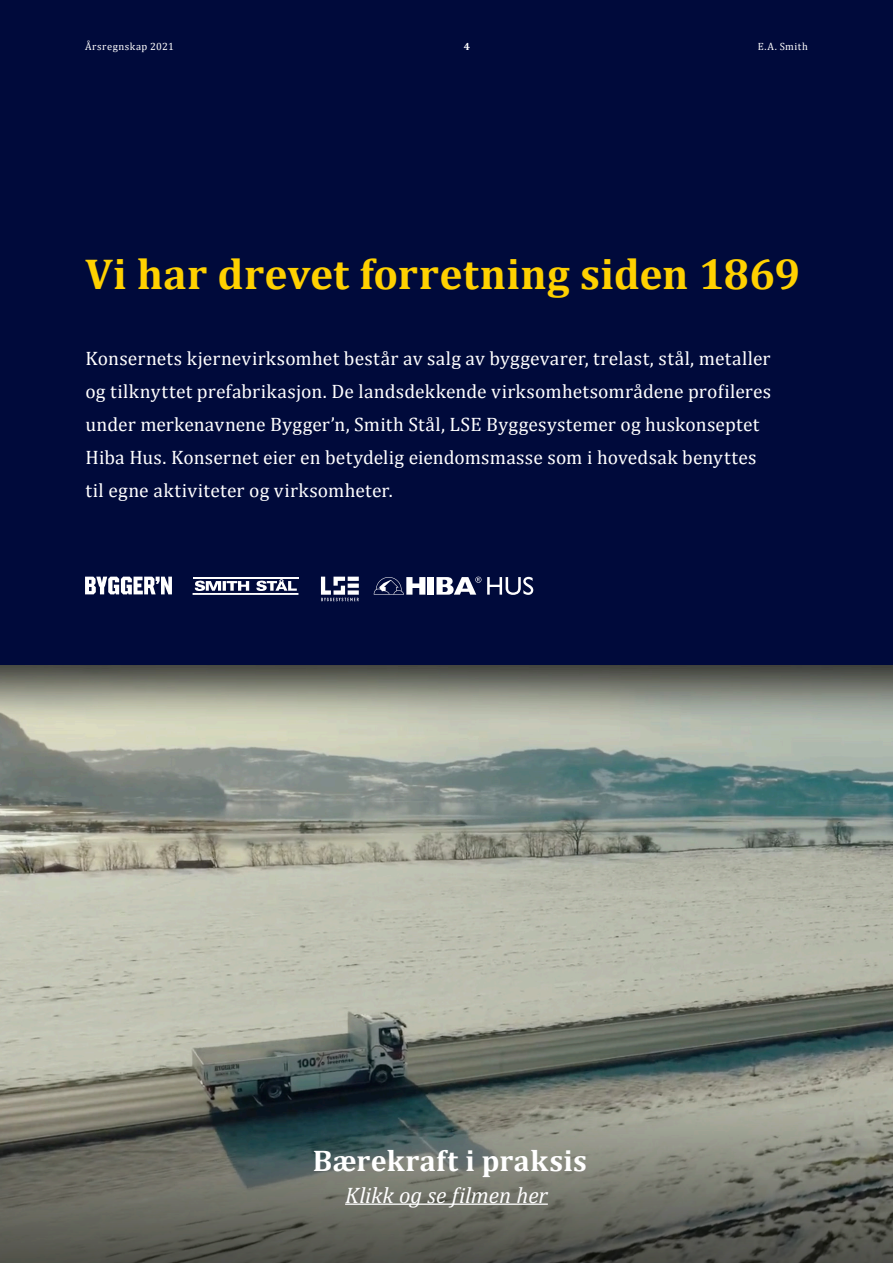
<style>
.page{position:relative;width:893px;height:1263px;background:#fff}
.page>*{position:absolute;margin:0;border:0;box-sizing:border-box;transform-origin:0 0}
.Brød{font:700 43.5px "Cambria";letter-spacing:.005em;color:#ffd100}
.Brød-2{font:700 30px "Cambria";letter-spacing:.015em;color:#fff}
.Brød-3{font:italic 22.5px "Cambria";color:#fff}
.Brød-4{font:19.5px/33px "Cambria";letter-spacing:.01em;color:#fff}
.t1{font:10.5px "Cambria";letter-spacing:.045em;color:#fff}
.t2{font:700 10.5px "Cambria";color:#fff}
</style>
<div class="page">
<div style="left:0;top:0;width:893px;height:676px;background:#000a3b"></div>
<img style="left:0;top:666px;width:893px;height:424px">
<svg style="left:0;top:1090px;width:893px;height:173px;background:#666a62"></svg>
<hr style="left:345px;top:1203px;width:203px;height:2px;background:#fff">
<hr style="left:193px;top:577px;width:105px;height:1px;background:#fff">
<hr style="left:193px;top:593px;width:105px;height:2px;background:#fff">
<svg style="left:194px;top:580px;width:55px;height:11px"></svg>
<svg style="left:256px;top:579px;width:41px;height:12px"></svg>
<svg style="left:321px;top:577px;width:38px;height:24px"></svg>
<div style="left:428px;top:577px;width:6px;height:18px;background:#fff"></div>
<svg style="left:436px;top:577px;width:45px;height:18px"></svg>
<svg style="left:487px;top:577px;width:46px;height:18px"></svg>
<svg style="left:374px;top:577px;width:51px;height:18px"></svg>
<svg style="left:85px;top:577px;width:87px;height:17px"></svg>
<p class="t1" style="left:85px;top:40px;width:91px">Årsregnskap 2021</p>
<p class="t2" style="left:464px;top:39px;width:8px">4</p>
<p class="t1" style="left:758px;top:40px;width:52px">E.A. Smith</p>
<p class="Brød" style="left:85px;top:243px;width:716px">Vi har drevet forretning siden 1869</p>
<p class="Brød-4" style="left:86px;top:341px;width:687px">Konsernets kjernevirksomhet består av salg av byggevarer, trelast, stål, metaller og tilknyttet prefabrikasjon. De landsdekkende virksomhetsområdene profileres under merkenavnene Bygger’n, Smith Stål, LSE Byggesystemer og huskonseptet Hiba Hus. Konsernet eier en betydelig eiendomsmasse som i hovedsak benyttes</p>
<p class="Brød-4" style="left:86px;top:473px;width:309px">til egne aktiviteter og virksomheter.</p>
<p class="Brød-2" style="left:313px;top:1140px;width:276px">Bærekraft i praksis</p>
<p class="Brød-3" style="left:345px;top:1179px;width:204px">Klikk og se filmen her</p>
</div>
